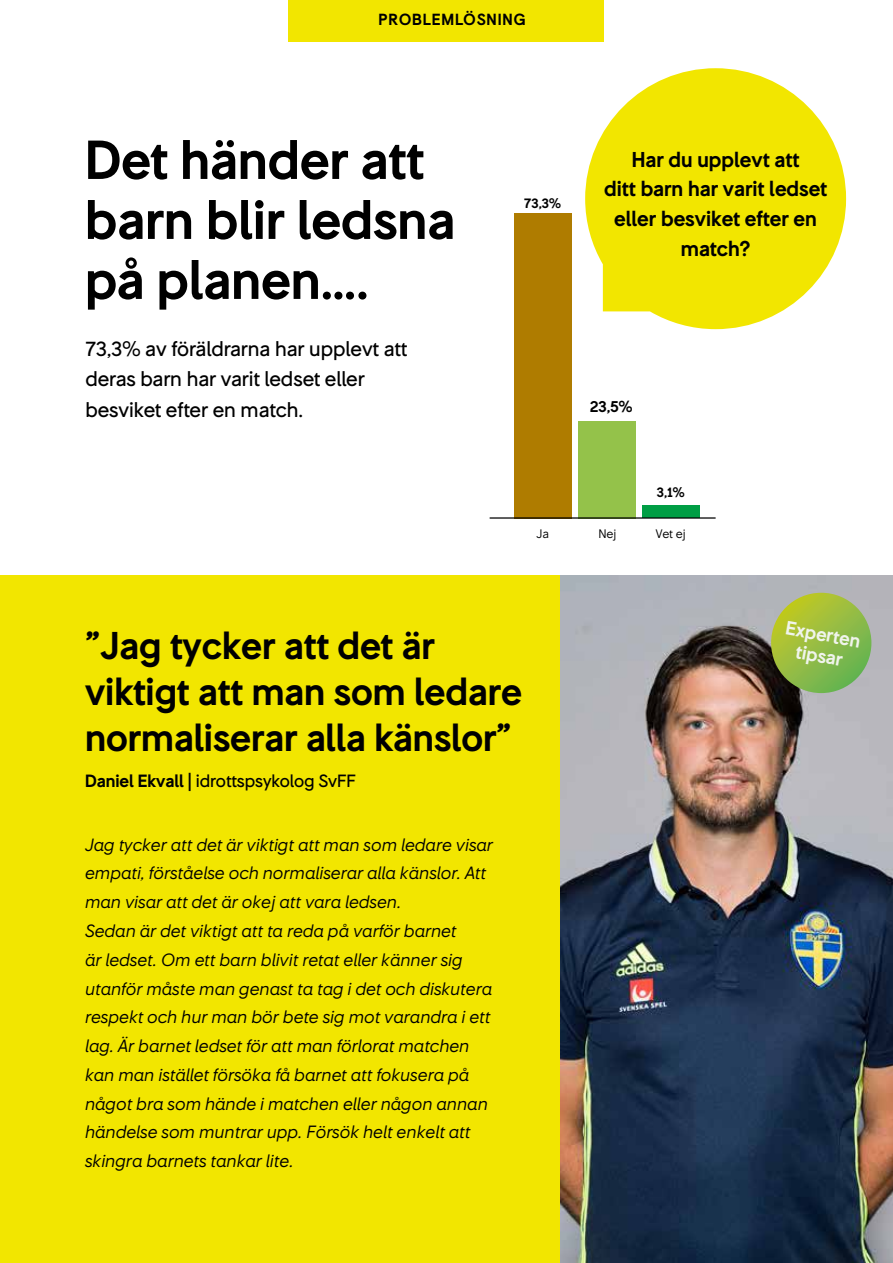
<style>
.page{position:relative;width:893px;height:1263px;background:#fff}
.page>*{position:absolute;margin:0;border:0;box-sizing:border-box;transform-origin:0 0}
.t1{font:700 51px/60px "SJ Sans";color:#000}
.t2{font:700 36px/45.6px "SJ Sans";color:#000}
.t3{font:700 19.95px/29.8px "SJ Sans";color:#000;text-align:center}
.t4{font:500 19.5px/30.6px "SJ Sans";color:#000}
.t5{font:700 18px/21.6px "SJ Sans";color:#f0f4ec;text-align:center}
.t6{font:italic 16.5px/28.8px "SJ Sans";color:#000}
.t7{font:500 16.5px "SJ Sans";color:#000}
.t8{font:700 15px "SJ Sans";letter-spacing:.06em;color:#000}
.t9{font:700 14.85px "SJ Sans";color:#000}
.t10{font:700 12.9px "SJ Sans";color:#000}
.t11{font:11.55px "SJ Sans";color:#000}
.s1{font-weight:700}
</style>
<div class="page">
<img style="left:559px;top:576px;width:334px;height:687px">
<div style="left:289px;top:0;width:315px;height:42px;background:#f2e600"></div>
<div style="left:642px;top:505px;width:58px;height:13px;background:#009e45"></div>
<div style="left:578px;top:421px;width:58px;height:98px;background:#94c24a"></div>
<div style="left:514px;top:213px;width:58px;height:306px;background:#af7c00"></div>
<hr style="left:490px;top:517px;width:226px;height:2px;background:#000">
<svg style="left:585px;top:68px;width:261px;height:261px;fill:#f2e600"></svg>
<div style="left:0;top:576px;width:559px;height:687px;background:#f2e600"></div>
<svg style="left:771px;top:593px;width:100px;height:100px;background:#94bc40"></svg>
<p class="t8" style="left:379px;top:10px;width:148px">PROBLEMLÖSNING</p>
<h1 class="t1" style="left:85px;top:130px;width:372px">Det händer att barn blir ledsna på planen….</h1>
<p class="t4" style="left:85px;top:333px;width:323px">73,3% av föräldrarna har upplevt att deras barn har varit ledset eller besviket efter en match.</p>
<p class="t10" style="left:524px;top:195px;width:38px">73,3%</p>
<p class="t3" style="left:604px;top:144px;width:224px">Har du upplevt att<br>ditt barn har varit ledset eller besviket efter en match?</p>
<p class="t11" style="left:536px;top:527px;width:14px">Ja</p>
<p class="t9" style="left:590px;top:397px;width:44px">23,5%</p>
<p class="t10" style="left:657px;top:484px;width:29px">3,1%</p>
<p class="t11" style="left:598px;top:527px;width:20px">Nej</p>
<p class="t11" style="left:656px;top:527px;width:31px">Vet ej</p>
<h2 class="t2" style="left:85px;top:623px;width:438px">”Jag tycker att det är viktigt att man som ledare normaliserar alla känslor”</h2>
<p class="t7" style="left:85px;top:771px;width:272px"><span class="s1">Daniel Ekvall |</span> idrottspsykolog SvFF</p>
<p class="t6" style="left:85px;top:830px;width:409px">Jag tycker att det är viktigt att man som ledare visar empati, förståelse och normaliserar alla känslor. Att man visar att det är okej att vara ledsen.<br>Sedan är det viktigt att ta reda på varför barnet<br>är ledset. Om ett barn blivit retat eller känner sig utanför måste man genast ta tag i det och diskutera respekt och hur man bör bete sig mot varandra i ett lag. Är barnet ledset för att man förlorat matchen kan man istället försöka få barnet att fokusera på något bra som hände i matchen eller någon annan händelse som muntrar upp. Försök helt enkelt att skingra barnets tankar lite.</p>
<p class="t5" style="left:788px;top:617px;width:77px;rotate:10deg">Experten tipsar</p>
</div>
